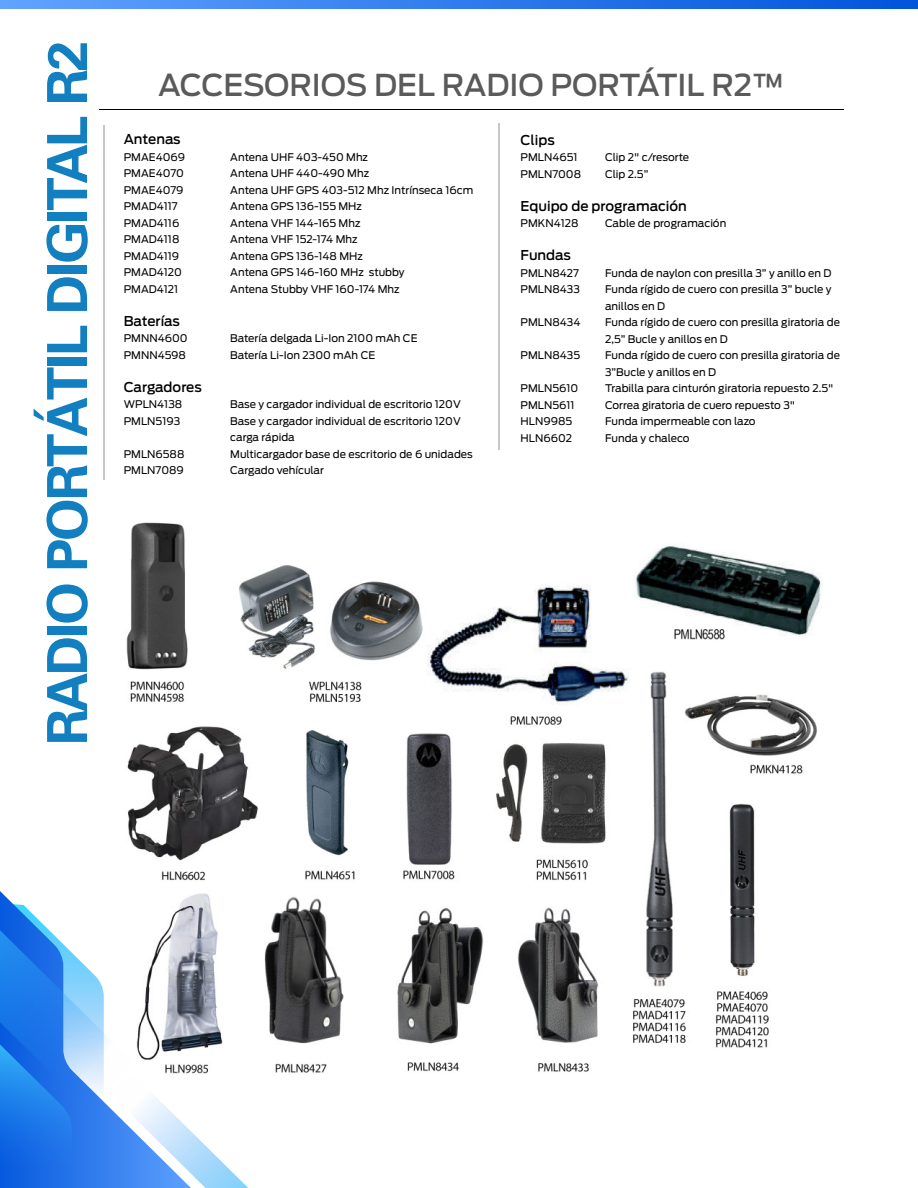
<style>
.page{position:relative;width:918px;height:1188px;background:#fff}
.page>*{position:absolute;margin:0;border:0;box-sizing:border-box;transform-origin:0 0}
.t1{font:55.5px "Zurich Bold BT";letter-spacing:-.05em;color:#1280c0}
.t2{font:500 30px "Antenna";color:#5b5a5a}
.t3{font:500 13.5px "Antenna";color:#000}
.t4{font:10.5px/16.5px "Antenna";color:#000}
</style>
<div class="page">
<img style="left:99px;top:109px;width:722px;height:964px">
<hr style="left:100px;top:109px;width:744px;height:1px;background:#000">
<hr style="left:103px;top:126px;width:2px;height:354px;background:#c7c7c6">
<hr style="left:498px;top:123px;width:2px;height:327px;background:#c7c7c6">
<svg style="left:0;top:891px;width:191px;height:12px"></svg>
<svg style="left:0;top:903px;width:248px;height:285px"></svg>
<svg style="left:0;top:0;width:918px;height:9px;background:#307bed"></svg>
<h1 class="t1" style="left:34px;top:746px;width:706px;rotate:-90deg">RADIO PORTÁTIL DIGITAL R2</h1>
<h2 class="t2" style="left:158px;top:67px;width:629px">ACCESORIOS DEL RADIO PORTÁTIL R2™</h2>
<p class="t3" style="left:124px;top:131px;width:58px">Antenas</p>
<p class="t4" style="left:124px;top:149px;width:63px">PMAE4069<br>PMAE4070<br>PMAE4079<br>PMAD4117<br>PMAD4116<br>PMAD4118<br>PMAD4119<br>PMAD4120<br>PMAD4121</p>
<p class="t3" style="left:124px;top:313px;width:58px">Baterías</p>
<p class="t4" style="left:124px;top:330px;width:65px">PMNN4600<br>PMNN4598</p>
<p class="t3" style="left:124px;top:379px;width:80px">Cargadores</p>
<p class="t4" style="left:124px;top:396px;width:60px">WPLN4138<br>PMLN5193</p>
<p class="t4" style="left:124px;top:446px;width:62px">PMLN6588<br>PMLN7089</p>
<p class="t3" style="left:521px;top:132px;width:36px">Clips</p>
<p class="t4" style="left:521px;top:149px;width:62px">PMLN4651<br>PMLN7008</p>
<p class="t3" style="left:521px;top:198px;width:168px">Equipo de programación</p>
<p class="t4" style="left:521px;top:215px;width:60px">PMKN4128</p>
<p class="t3" style="left:521px;top:247px;width:52px">Fundas</p>
<p class="t4" style="left:521px;top:265px;width:61px">PMLN8427<br>PMLN8433</p>
<p class="t4" style="left:521px;top:314px;width:61px">PMLN8434</p>
<p class="t4" style="left:521px;top:347px;width:61px">PMLN8435</p>
<p class="t4" style="left:521px;top:380px;width:59px">PMLN5610<br>PMLN5611<br>HLN9985<br>HLN6602</p>
<p class="t4" style="left:230px;top:149px;width:245px">Antena UHF 403-450 Mhz<br>Antena UHF 440-490 Mhz<br>Antena UHF GPS 403-512 Mhz Intrínseca 16cm<br>Antena GPS 136-155 MHz<br>Antena VHF 144-165 Mhz<br>Antena VHF 152-174 Mhz<br>Antena GPS 136-148 MHz<br>Antena GPS 146-160 MHz stubby<br>Antena Stubby VHF 160-174 Mhz</p>
<p class="t4" style="left:230px;top:330px;width:189px">Batería delgada Li-Ion 2100 mAh CE<br>Batería Li-Ion 2300 mAh CE</p>
<p class="t4" style="left:605px;top:149px;width:86px">Clip 2" c/resorte<br>Clip 2.5”</p>
<p class="t4" style="left:605px;top:215px;width:123px">Cable de programación</p>
<p class="t4" style="left:605px;top:265px;width:236px">Funda de naylon con presilla 3” y anillo en D Funda rígido de cuero con presilla 3” bucle y anillos en D<br>Funda rígido de cuero con presilla giratoria de 2,5” Bucle y anillos en D<br>Funda rígido de cuero con presilla giratoria de 3”Bucle y anillos en D<br>Trabilla para cinturón giratoria repuesto 2.5" Correa giratoria de cuero repuesto 3"<br>Funda impermeable con lazo<br>Funda y chaleco</p>
<p class="t4" style="left:230px;top:396px;width:244px">Base y cargador individual de escritorio 120V Base y cargador individual de escritorio 120V carga rápida<br>Multicargador base de escritorio de 6 unidades Cargado vehícular</p>
</div>
